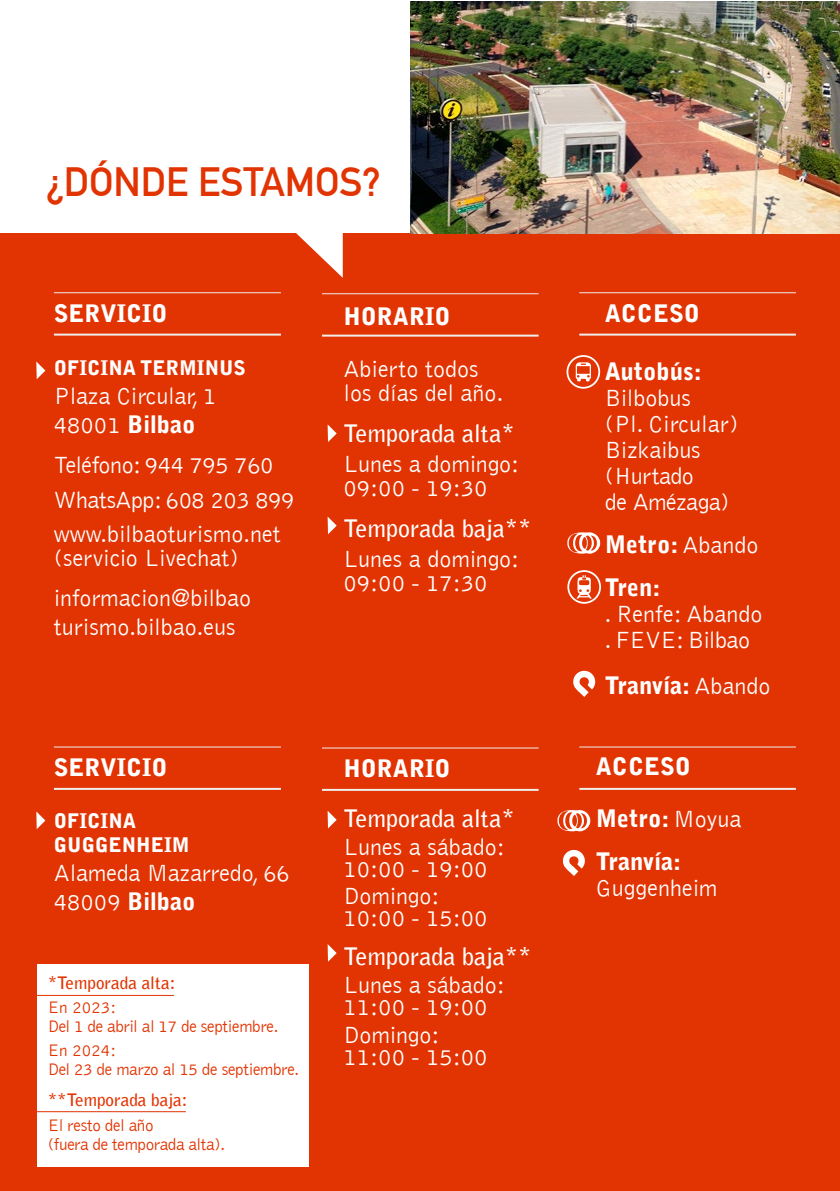
<style>
.page{position:relative;width:840px;height:1191px;background:#fff}
.page>*{position:absolute;margin:0;border:0;box-sizing:border-box;transform-origin:0 0}
.t1{font:700 40px "DIN Alternate";color:#e23302}
.t2{font:300 24px/26px "Bell Gothic";color:#fff}
.t3{font:900 24px/43px "Bell Gothic";color:#fff}
.t4{font:700 24px "Bell Gothic";color:#fff}
.t5{font:300 24px/34.4px "Bell Gothic";letter-spacing:-.02em;color:#fff}
.t6{font:900 20px/24px "Bell Gothic";color:#fff}
.t7{font:300 17.2px/19px "Bell Gothic";letter-spacing:-.025em;color:#e23302}
.t8{font:700 17.2px "Bell Gothic";color:#e23302}
.s1{font-weight:900}
.s2{font-weight:300}
</style>
<div class="page">
<div style="left:0;top:234px;width:839px;height:957px;background:#e23302"></div>
<div style="left:37px;top:964px;width:271px;height:202px;background:#fff"></div>
<img style="left:410px;top:1px;width:429px;height:233px">
<svg style="left:295px;top:233px;width:47px;height:44px"></svg>
<svg style="left:36px;top:361px;width:9px;height:18px"></svg>
<svg style="left:36px;top:811px;width:9px;height:18px"></svg>
<hr style="left:54px;top:333px;width:227px;height:2px;background:#efeeea">
<hr style="left:54px;top:292px;width:227px;height:1px;background:#efeeea">
<hr style="left:54px;top:788px;width:227px;height:2px;background:#efeeea">
<hr style="left:54px;top:746px;width:227px;height:1px;background:#efeeea">
<hr style="left:579px;top:333px;width:216px;height:2px;background:#efeeea">
<hr style="left:579px;top:292px;width:216px;height:1px;background:#efeeea">
<svg style="left:573px;top:670px;width:22px;height:27px"></svg>
<svg style="left:567px;top:532px;width:32px;height:22px"></svg>
<div style="left:566px;top:355px;width:33px;height:34px;border:2px solid #fff;border-radius:50%"></div>
<svg style="left:575px;top:362px;width:15px;height:19px"></svg>
<svg style="left:577px;top:575px;width:14px;height:23px"></svg>
<div style="left:567px;top:570px;width:33px;height:34px;border:2px solid #fff;border-radius:50%"></div>
<svg style="left:557px;top:810px;width:33px;height:22px"></svg>
<hr style="left:579px;top:788px;width:216px;height:2px;background:#efeeea">
<hr style="left:579px;top:746px;width:216px;height:1px;background:#efeeea">
<svg style="left:562px;top:849px;width:22px;height:27px"></svg>
<svg style="left:327px;top:424px;width:9px;height:18px"></svg>
<hr style="left:322px;top:334px;width:216px;height:2px;background:#efeeea">
<hr style="left:322px;top:293px;width:216px;height:1px;background:#efeeea">
<svg style="left:327px;top:811px;width:9px;height:17px"></svg>
<hr style="left:322px;top:789px;width:216px;height:2px;background:#efeeea">
<hr style="left:322px;top:747px;width:216px;height:1px;background:#efeeea">
<svg style="left:327px;top:516px;width:9px;height:18px"></svg>
<svg style="left:327px;top:944px;width:9px;height:17px"></svg>
<hr style="left:30px;top:995px;width:144px;height:1px;background:#e23302">
<hr style="left:30px;top:1111px;width:156px;height:1px;background:#e23302">
<h1 class="t1" style="left:45px;top:152px;width:337px">¿DÓNDE ESTAMOS?</h1>
<p class="t3" style="left:54px;top:293px;width:115px">SERVICIO</p>
<p class="t6" style="left:54px;top:356px;width:193px">OFICINA TERMINUS</p>
<p class="t2" style="left:54px;top:382px;width:164px;line-height:28.8px">Plaza Circular, 1<br>48001 <span class="s1">Bilbao</span></p>
<p class="t5" style="left:54px;top:448px;width:242px">Teléfono: 944 795 760<br>WhatsApp: 608 203 899 www.bilbaoturismo.net</p>
<p class="t2" style="left:54px;top:538px;width:198px;line-height:40.2px">(servicio Livechat) informacion@bilbao</p>
<p class="t2" style="left:54px;top:614px;width:183px">turismo.bilbao.eus</p>
<p class="t3" style="left:343px;top:295px;width:108px">HORARIO</p>
<p class="t2" style="left:343px;top:358px;width:161px;line-height:24px">Abierto todos los días del año.</p>
<p class="t4" style="left:343px;top:419px;width:173px">Temporada alta*</p>
<p class="t2" style="left:343px;top:453px;width:177px;line-height:24px">Lunes a domingo:<br>09:00 - 19:30</p>
<p class="t4" style="left:343px;top:514px;width:189px">Temporada baja**</p>
<p class="t2" style="left:343px;top:547px;width:177px;line-height:24px">Lunes a domingo:<br>09:00 - 17:30</p>
<p class="t3" style="left:54px;top:745px;width:115px">SERVICIO</p>
<p class="t6" style="left:54px;top:809px;width:137px">OFICINA<br>GUGGENHEIM</p>
<p class="t2" style="left:54px;top:859px;width:237px;line-height:28.8px">Alameda Mazarredo, 66<br>48009 <span class="s1">Bilbao</span></p>
<p class="t8" style="left:48px;top:972px;width:129px">*Temporada alta:</p>
<p class="t7" style="left:48px;top:998px;width:232px">En 2023:<br>Del 1 de abril al 17 de septiembre.</p>
<p class="t7" style="left:48px;top:1041px;width:253px">En 2024:<br>Del 23 de marzo al 15 de septiembre.</p>
<p class="t8" style="left:48px;top:1089px;width:141px">**Temporada baja:</p>
<p class="t7" style="left:48px;top:1115px;width:179px">El resto del año<br>(fuera de temporada alta).</p>
<p class="t3" style="left:343px;top:747px;width:108px">HORARIO</p>
<p class="t4" style="left:343px;top:804px;width:173px">Temporada alta*</p>
<p class="t2" style="left:343px;top:836px;width:163px;line-height:22px">Lunes a sábado:<br>10:00 - 19:00</p>
<p class="t2" style="left:343px;top:886px;width:145px;line-height:22px">Domingo:<br>10:00 - 15:00</p>
<p class="t4" style="left:343px;top:942px;width:189px">Temporada baja**</p>
<p class="t2" style="left:343px;top:974px;width:163px;line-height:22px">Lunes a sábado:<br>11:00 - 19:00</p>
<p class="t2" style="left:343px;top:1024px;width:145px;line-height:22px">Domingo:<br>11:00 - 15:00</p>
<p class="t3" style="left:604px;top:293px;width:96px">ACCESO</p>
<p class="t3" style="left:604px;top:350px;width:98px">Autobús:</p>
<p class="t2" style="left:604px;top:386px;width:135px">Bilbobus<br>(Pl. Circular)<br>Bizkaibus (Hurtado<br>de Amézaga)</p>
<p class="t3" style="left:604px;top:523px;width:155px">Metro: <span class="s2">Abando<br></span>Tren:</p>
<p class="t2" style="left:604px;top:602px;width:159px">. Renfe: Abando . FEVE: Bilbao</p>
<p class="t3" style="left:604px;top:664px;width:167px">Tranvía: <span class="s2">Abando</span></p>
<p class="t3" style="left:595px;top:740px;width:147px;line-height:52px">ACCESO<br>Metro: <span class="s2">Moyua</span></p>
<p class="t3" style="left:595px;top:840px;width:87px">Tranvía:</p>
<p class="t2" style="left:595px;top:875px;width:123px">Guggenheim</p>
</div>
